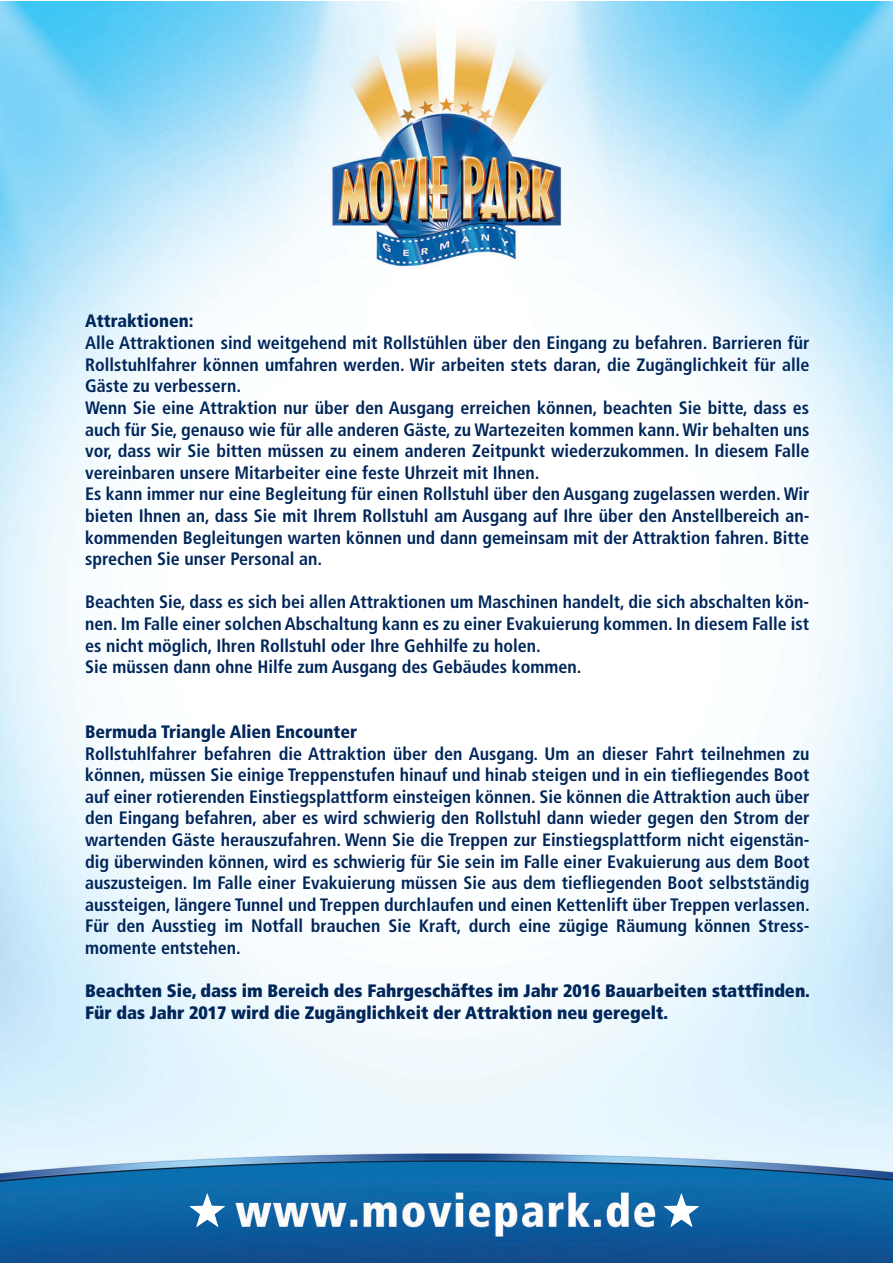
<style>
.page{position:relative;width:893px;height:1263px;background:#fff}
.page>*{position:absolute;margin:0;border:0;box-sizing:border-box;transform-origin:0 0}
.t1{font:700 condensed 18px/21.6px "Frutiger LT";color:#00265a}
.t2{font:900 condensed 18px/21.6px "Frutiger LT";color:#00265a}
.t3{font:900 condensed 18px "Frutiger LT";color:#00265a}
</style>
<div class="page">
<img style="left:0;top:1px;width:893px;height:1261px">
<svg style="left:661px;top:1193px;width:41px;height:36px"></svg>
<svg style="left:187px;top:1193px;width:40px;height:36px"></svg>
<p class="t3" style="left:85px;top:310px;width:110px">Attraktionen:</p>
<p class="t1" style="left:85px;top:332px;width:726px">Alle Attraktionen sind weitgehend mit Rollstühlen über den Eingang zu befahren. Barrieren für Rollstuhlfahrer können umfahren werden. Wir arbeiten stets daran, die Zugänglichkeit für alle Gäste zu verbessern.<br>Wenn Sie eine Attraktion nur über den Ausgang erreichen können, beachten Sie bitte, dass es auch für Sie, genauso wie für alle anderen Gäste, zu Wartezeiten kommen kann. Wir behalten uns vor, dass wir Sie bitten müssen zu einem anderen Zeitpunkt wiederzukommen. In diesem Falle vereinbaren unsere Mitarbeiter eine feste Uhrzeit mit Ihnen.<br>Es kann immer nur eine Begleitung für einen Rollstuhl über den Ausgang zugelassen werden. Wir bieten Ihnen an, dass Sie mit Ihrem Rollstuhl am Ausgang auf Ihre über den Anstellbereich an&shy;kommenden Begleitungen warten können und dann gemeinsam mit der Attraktion fahren. Bitte sprechen Sie unser Personal an.</p>
<p class="t1" style="left:85px;top:591px;width:726px">Beachten Sie, dass es sich bei allen Attraktionen um Maschinen handelt, die sich abschalten kön&shy;nen. Im Falle einer solchen Abschaltung kann es zu einer Evakuierung kommen. In diesem Falle ist es nicht möglich, Ihren Rollstuhl oder Ihre Gehhilfe zu holen.<br>Sie müssen dann ohne Hilfe zum Ausgang des Gebäudes kommen.</p>
<p class="t3" style="left:85px;top:721px;width:274px">Bermuda Triangle Alien Encounter</p>
<p class="t1" style="left:85px;top:742px;width:726px;text-align:justify">Rollstuhlfahrer befahren die Attraktion über den Ausgang. Um an dieser Fahrt teilnehmen zu können, müssen Sie einige Treppenstufen hinauf und hinab steigen und in ein tiefliegendes Boot auf einer rotierenden Einstiegsplattform einsteigen können. Sie können die Attraktion auch über den Eingang befahren, aber es wird schwierig den Rollstuhl dann wieder gegen den Strom der wartenden Gäste herauszufahren. Wenn Sie die Treppen zur Einstiegsplattform nicht eigenstän&shy;dig überwinden können, wird es schwierig für Sie sein im Falle einer Evakuierung aus dem Boot auszusteigen. Im Falle einer Evakuierung müssen Sie aus dem tiefliegenden Boot selbstständig aussteigen, längere Tunnel und Treppen durchlaufen und einen Kettenlift über Treppen verlassen.<br>Für den Ausstieg im Notfall brauchen Sie Kraft, durch eine zügige Räumung können Stress&shy;momente entstehen.</p>
<p class="t2" style="left:85px;top:980px;width:726px">Beachten Sie, dass im Bereich des Fahrgeschäftes im Jahr 2016 Bauarbeiten stattfinden.<br>Für das Jahr 2017 wird die Zugänglichkeit der Attraktion neu geregelt.</p>
</div>
